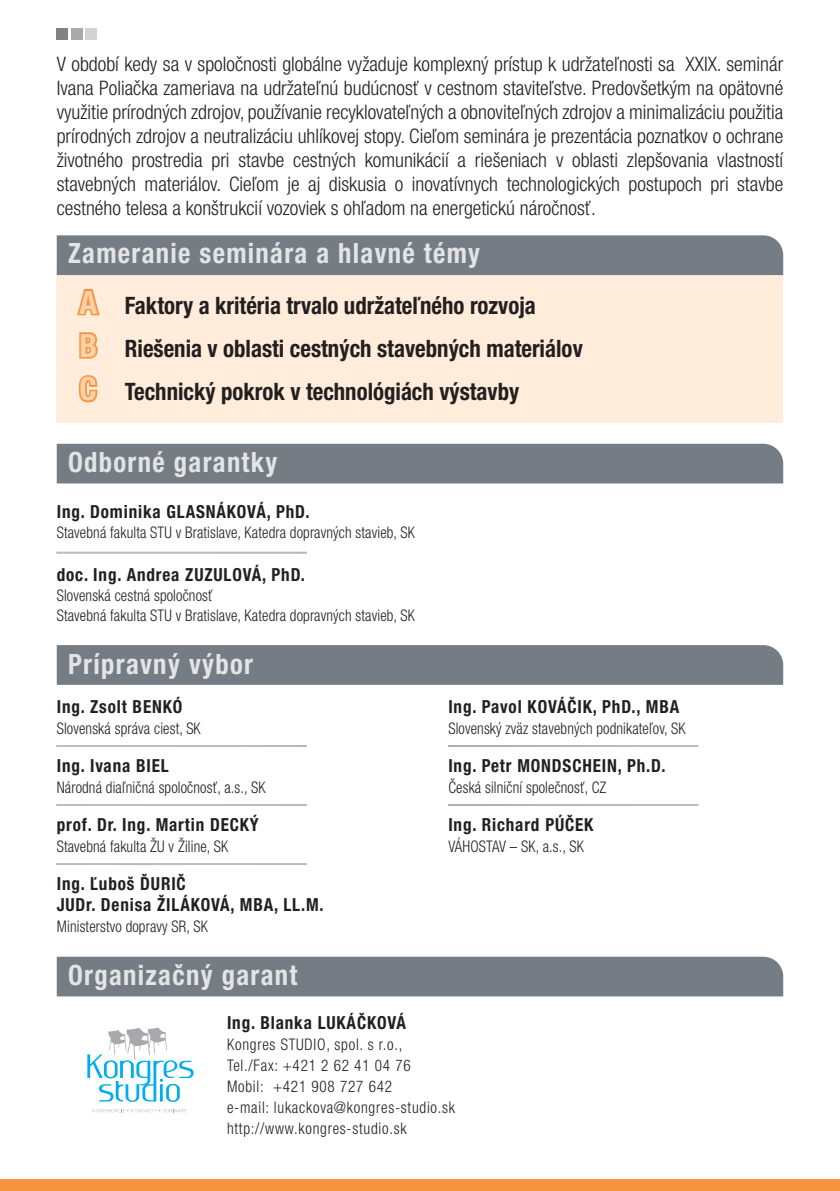
<style>
.page{position:relative;width:840px;height:1191px;background:#fff}
.page>*{position:absolute;margin:0;border:0;box-sizing:border-box;transform-origin:0 0}
.t1{font:700 condensed 28px "Helvetica Neue LT Pro";letter-spacing:.05em;color:#e3e4e6;scale:.95 1}
.t2{font:700 condensed 24px/43.4px "Helvetica Neue LT Pro";color:#231f20;scale:.95 1}
.t3{font:300 condensed 20px/24px "Helvetica Neue LT Pro";color:#231f20;text-align:justify}
.t4{font:700 condensed 18px/21px "Helvetica Neue LT Pro";letter-spacing:.05em;color:#231f20;scale:.95 1}
.t5{font:300 condensed 16px/20px "Helvetica Neue LT Pro";letter-spacing:.01em;color:#231f20;scale:.93 1}
.t6{font:300 condensed 16px/21px "Helvetica Neue LT Pro";letter-spacing:.05em;color:#231f20;scale:.95 1}
.s1{font-size:32px;color:#f6943f}
</style>
<div class="page">
<div style="left:57px;top:270px;width:725px;height:152px;background:#ffecda"></div>
<div style="left:0;top:1179px;width:839px;height:12px;background:#f6943f"></div>
<div style="left:57px;top:235px;width:725px;height:40px;background:#767c83"></div>
<div style="left:57px;top:956px;width:725px;height:40px;background:#767c83"></div>
<div style="left:57px;top:645px;width:725px;height:40px;background:#767c83"></div>
<div style="left:57px;top:444px;width:725px;height:39px;background:#767c83"></div>
<svg style="left:57px;top:552px;width:250px;height:2px"></svg>
<svg style="left:57px;top:745px;width:250px;height:2px"></svg>
<svg style="left:56px;top:804px;width:251px;height:2px"></svg>
<svg style="left:56px;top:863px;width:250px;height:2px"></svg>
<svg style="left:448px;top:745px;width:250px;height:2px"></svg>
<svg style="left:448px;top:804px;width:250px;height:2px"></svg>
<svg style="left:87px;top:1027px;width:106px;height:75px"></svg>
<svg style="left:93px;top:1108px;width:93px;height:4px"></svg>
<div style="left:57px;top:28px;width:11px;height:12px;background:#808285"></div>
<div style="left:71px;top:28px;width:11px;height:12px;background:#a7a9ac"></div>
<div style="left:85px;top:28px;width:11px;height:12px;background:#d1d3d4"></div>
<p class="t3" style="left:57px;top:54px;width:727px">V období kedy sa v spoločnosti globálne vyžaduje komplexný prístup k udržateľnosti sa XXIX. seminár Ivana Poliačka zameriava na udržateľnú budúcnosť v cestnom staviteľstve. Predovšetkým na opätovné využitie prírodných zdrojov, používanie recyklovateľných a obnoviteľných zdrojov a minimalizáciu použitia prírodných zdrojov a neutralizáciu uhlíkovej stopy. Cieľom seminára je prezentácia poznatkov o ochrane životného prostredia pri stavbe cestných komunikácií a riešeniach v oblasti zlepšovania vlastností stavebných materiálov. Cieľom je aj diskusia o inovatívnych technologických postupoch pri stavbe cestného telesa a konštrukcií vozoviek s ohľadom na energetickú náročnosť.</p>
<h1 class="t1" style="left:68px;top:243px;width:435px">Zameranie seminára a hlavné témy</h1>
<p class="t2" style="left:79px;top:286px;width:531px"><span class="s1">A</span> Faktory a kritéria trvalo udržateľného rozvoja<br><span class="s1">B</span> Riešenia v oblasti cestných stavebných materiálov<br><span class="s1">C</span> Technický pokrok v technológiách výstavby</p>
<h1 class="t1" style="left:68px;top:451px;width:221px">Odborné garantky</h1>
<p class="t4" style="left:57px;top:503px;width:267px">Ing. Dominika GLASNÁKOVÁ, PhD.</p>
<p class="t5" style="left:57px;top:524px;width:386px">Stavebná fakulta STU v Bratislave, Katedra dopravných stavieb, SK</p>
<p class="t4" style="left:57px;top:566px;width:263px">doc. Ing. Andrea ZUZULOVÁ, PhD.</p>
<p class="t5" style="left:57px;top:587px;width:386px">Slovenská cestná spoločnosť<br>Stavebná fakulta STU v Bratislave, Katedra dopravných stavieb, SK</p>
<h1 class="t1" style="left:68px;top:653px;width:196px">Prípravný výbor</h1>
<p class="t4" style="left:57px;top:698px;width:134px">Ing. Zsolt BENKÓ</p>
<p class="t5" style="left:57px;top:720px;width:156px">Slovenská správa ciest, SK</p>
<p class="t4" style="left:57px;top:757px;width:119px">Ing. Ivana BIEL</p>
<p class="t5" style="left:57px;top:779px;width:226px">Národná diaľničná spoločnosť, a.s., SK</p>
<p class="t4" style="left:57px;top:816px;width:214px">prof. Dr. Ing. Martin DECKÝ</p>
<p class="t5" style="left:57px;top:838px;width:186px">Stavebná fakulta ŽU v Žiline, SK</p>
<p class="t4" style="left:57px;top:875px;width:282px">Ing. Ľuboš ĎURIČ<br>JUDr. Denisa ŽILÁKOVÁ, MBA, LL.M.</p>
<p class="t5" style="left:57px;top:918px;width:164px">Ministerstvo dopravy SR, SK</p>
<p class="t4" style="left:448px;top:698px;width:244px">Ing. Pavol KOVÁČIK, PhD., MBA</p>
<p class="t5" style="left:448px;top:720px;width:256px">Slovenský zväz stavebných podnikateľov, SK</p>
<p class="t4" style="left:448px;top:757px;width:230px">Ing. Petr MONDSCHEIN, Ph.D.</p>
<p class="t5" style="left:448px;top:779px;width:171px">Česká silniční společnosť, CZ</p>
<p class="t4" style="left:448px;top:816px;width:154px">Ing. Richard PÚČEK</p>
<p class="t5" style="left:448px;top:838px;width:147px">VÁHOSTAV – SK, a.s., SK</p>
<h1 class="t1" style="left:68px;top:965px;width:243px">Organizačný garant</h1>
<p class="t4" style="left:227px;top:1014px;width:190px">Ing. Blanka LUKÁČKOVÁ</p>
<p class="t6" style="left:227px;top:1036px;width:241px">Kongres STUDIO, spol. s r.o.,<br>Tel./Fax: +421 2 62 41 04 76<br>Mobil: +421 908 727 642<br>e-mail: lukackova@kongres-studio.sk http://www.kongres-studio.sk</p>
</div>
